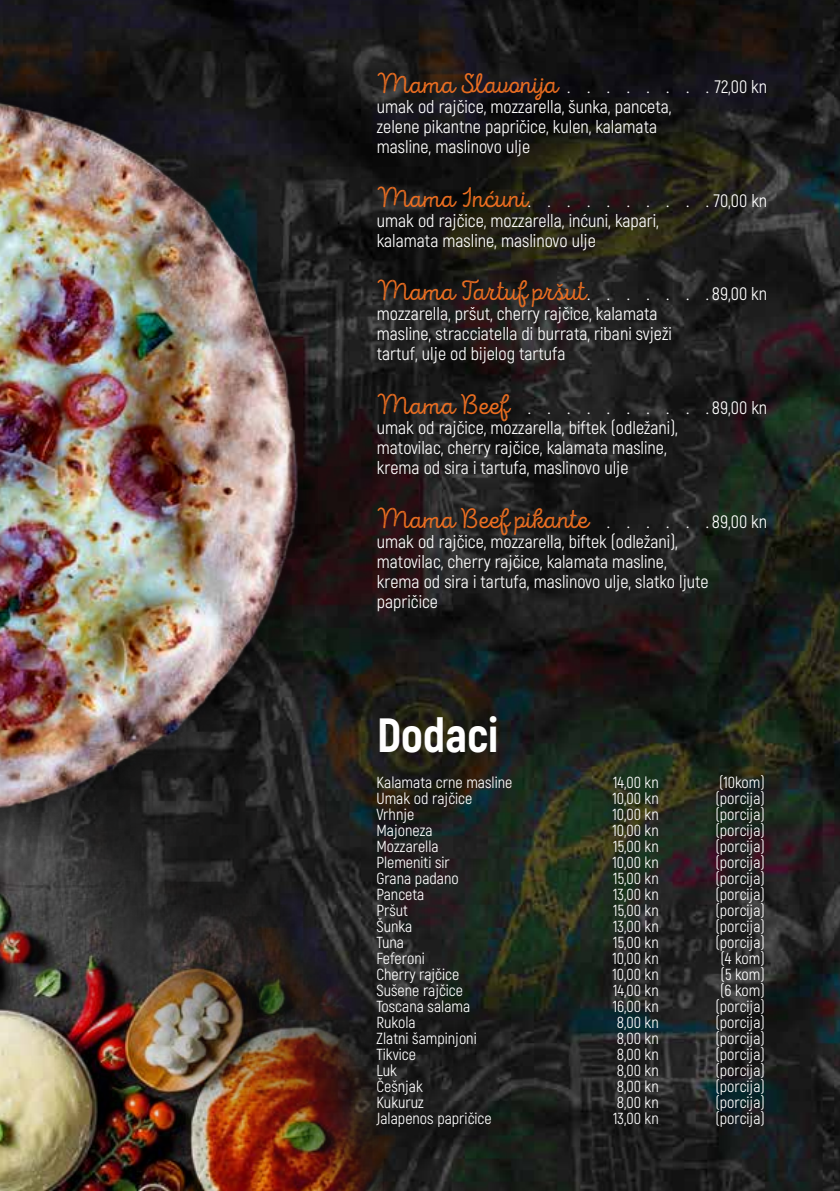
<style>
.page{position:relative;width:840px;height:1191px;background:#fff}
.page>*{position:absolute;margin:0;border:0;box-sizing:border-box;transform-origin:0 0}
.t1{font:800 48px "Akrobat";letter-spacing:-.005em;color:#fff}
.t2{font:28px "Intro Script R H2 Base";color:#f37121}
.t3{font:18px/20px "Akrobat";color:#fff}
.t4{font:16px "Akrobat";color:#fff}
.s1{font-family:"Intro Script R H2 Base";font-size:28px;color:#f37121}
</style>
<div class="page">
<img style="left:0;top:0;width:839px;height:1191px">
<img style="left:0;top:725px;width:464px;height:466px">
<img style="left:0;top:4px;width:317px;height:889px">
<p class="t3" style="left:376px;top:77px;width:392px"><span class="s1">Mama Slavonija</span> . . . . . . . . 72,00 kn umak od rajčice, mozzarella, šunka, panceta,<br>zelene pikantne papričice, kulen, kalamata<br>masline, maslinovo ulje</p>
<h2 class="t2" style="left:376px;top:181px;width:152px">Mama Inćuni</h2>
<p class="t3" style="left:713px;top:190px;width:55px">70,00 kn</p>
<p class="t3" style="left:376px;top:210px;width:283px">umak od rajčice, mozzarella, inćuni, kapari, kalamata masline, maslinovo ulje</p>
<h2 class="t2" style="left:376px;top:275px;width:211px">Mama Tartuf pršut</h2>
<p class="t3" style="left:711px;top:284px;width:57px">89,00 kn</p>
<p class="t3" style="left:376px;top:304px;width:296px">mozzarella, pršut, cherry rajčice, kalamata masline, stracciatella di burrata, ribani svježi tartuf, ulje od bijelog tartufa</p>
<h2 class="t2" style="left:376px;top:389px;width:134px">Mama Beef</h2>
<p class="t3" style="left:711px;top:398px;width:57px">89,00 kn</p>
<p class="t3" style="left:376px;top:418px;width:302px">umak od rajčice, mozzarella, biftek (odležani), matovilac, cherry rajčice, kalamata masline, krema od sira i tartufa, maslinovo ulje</p>
<h2 class="t2" style="left:376px;top:502px;width:213px">Mama Beef pikante</h2>
<p class="t3" style="left:711px;top:511px;width:57px">89,00 kn</p>
<p class="t3" style="left:376px;top:531px;width:333px">umak od rajčice, mozzarella, biftek (odležani), matovilac, cherry rajčice, kalamata masline, krema od sira i tartufa, maslinovo ulje, slatko ljute papričice</p>
<h1 class="t1" style="left:376px;top:704px;width:123px">Dodaci</h1>
<p class="t4" style="left:376px;top:773px;width:137px">Kalamata crne masline</p>
<p class="t4" style="left:612px;top:773px;width:47px">14,00 kn</p>
<p class="t4" style="left:718px;top:773px;width:47px">(10kom)</p>
<p class="t4" style="left:376px;top:789px;width:97px">Umak od rajčice</p>
<p class="t4" style="left:612px;top:789px;width:48px">10,00 kn</p>
<p class="t4" style="left:715px;top:789px;width:51px">(porcija)</p>
<p class="t4" style="left:376px;top:805px;width:39px">Vrhnje</p>
<p class="t4" style="left:612px;top:805px;width:48px">10,00 kn</p>
<p class="t4" style="left:715px;top:805px;width:51px">(porcija)</p>
<p class="t4" style="left:376px;top:821px;width:58px">Majoneza</p>
<p class="t4" style="left:612px;top:821px;width:48px">10,00 kn</p>
<p class="t4" style="left:715px;top:821px;width:51px">(porcija)</p>
<p class="t4" style="left:376px;top:837px;width:64px">Mozzarella</p>
<p class="t4" style="left:613px;top:837px;width:47px">15,00 kn</p>
<p class="t4" style="left:715px;top:837px;width:51px">(porcija)</p>
<p class="t4" style="left:376px;top:853px;width:75px">Plemeniti sir</p>
<p class="t4" style="left:612px;top:853px;width:48px">10,00 kn</p>
<p class="t4" style="left:715px;top:853px;width:51px">(porcija)</p>
<p class="t4" style="left:376px;top:869px;width:84px">Grana padano</p>
<p class="t4" style="left:613px;top:869px;width:47px">15,00 kn</p>
<p class="t4" style="left:715px;top:869px;width:51px">(porcija)</p>
<p class="t4" style="left:376px;top:885px;width:49px">Panceta</p>
<p class="t4" style="left:612px;top:885px;width:47px">13,00 kn</p>
<p class="t4" style="left:715px;top:885px;width:51px">(porcija)</p>
<p class="t4" style="left:376px;top:901px;width:33px">Pršut</p>
<p class="t4" style="left:613px;top:901px;width:47px">15,00 kn</p>
<p class="t4" style="left:715px;top:901px;width:51px">(porcija)</p>
<p class="t4" style="left:376px;top:917px;width:37px">Šunka</p>
<p class="t4" style="left:612px;top:917px;width:47px">13,00 kn</p>
<p class="t4" style="left:715px;top:917px;width:51px">(porcija)</p>
<p class="t4" style="left:376px;top:933px;width:29px">Tuna</p>
<p class="t4" style="left:613px;top:933px;width:47px">15,00 kn</p>
<p class="t4" style="left:715px;top:933px;width:51px">(porcija)</p>
<p class="t4" style="left:376px;top:949px;width:50px">Feferoni</p>
<p class="t4" style="left:612px;top:949px;width:48px">10,00 kn</p>
<p class="t4" style="left:720px;top:949px;width:46px">(4 kom)</p>
<p class="t4" style="left:376px;top:965px;width:84px">Cherry rajčice</p>
<p class="t4" style="left:612px;top:965px;width:48px">10,00 kn</p>
<p class="t4" style="left:720px;top:965px;width:46px">(5 kom)</p>
<p class="t4" style="left:376px;top:981px;width:88px">Sušene rajčice</p>
<p class="t4" style="left:612px;top:981px;width:47px">14,00 kn</p>
<p class="t4" style="left:719px;top:981px;width:46px">(6 kom)</p>
<p class="t4" style="left:376px;top:997px;width:95px">Toscana salama</p>
<p class="t4" style="left:612px;top:997px;width:47px">16,00 kn</p>
<p class="t4" style="left:715px;top:997px;width:51px">(porcija)</p>
<p class="t4" style="left:376px;top:1013px;width:41px">Rukola</p>
<p class="t4" style="left:616px;top:1013px;width:43px">8,00 kn</p>
<p class="t4" style="left:715px;top:1013px;width:51px">(porcija)</p>
<p class="t4" style="left:376px;top:1029px;width:102px">Zlatni šampinjoni</p>
<p class="t4" style="left:616px;top:1029px;width:43px">8,00 kn</p>
<p class="t4" style="left:715px;top:1029px;width:51px">(porcija)</p>
<p class="t4" style="left:376px;top:1045px;width:41px">Tikvice</p>
<p class="t4" style="left:616px;top:1045px;width:43px">8,00 kn</p>
<p class="t4" style="left:715px;top:1045px;width:51px">(porcija)</p>
<p class="t4" style="left:376px;top:1061px;width:22px">Luk</p>
<p class="t4" style="left:616px;top:1061px;width:43px">8,00 kn</p>
<p class="t4" style="left:715px;top:1061px;width:51px">(porcija)</p>
<p class="t4" style="left:376px;top:1077px;width:48px">Češnjak</p>
<p class="t4" style="left:616px;top:1077px;width:43px">8,00 kn</p>
<p class="t4" style="left:715px;top:1077px;width:51px">(porcija)</p>
<p class="t4" style="left:376px;top:1093px;width:49px">Kukuruz</p>
<p class="t4" style="left:616px;top:1093px;width:43px">8,00 kn</p>
<p class="t4" style="left:715px;top:1093px;width:51px">(porcija)</p>
<p class="t4" style="left:376px;top:1109px;width:117px">Jalapenos papričice</p>
<p class="t4" style="left:612px;top:1109px;width:47px">13,00 kn</p>
<p class="t4" style="left:715px;top:1109px;width:51px">(porcija)</p>
</div>
